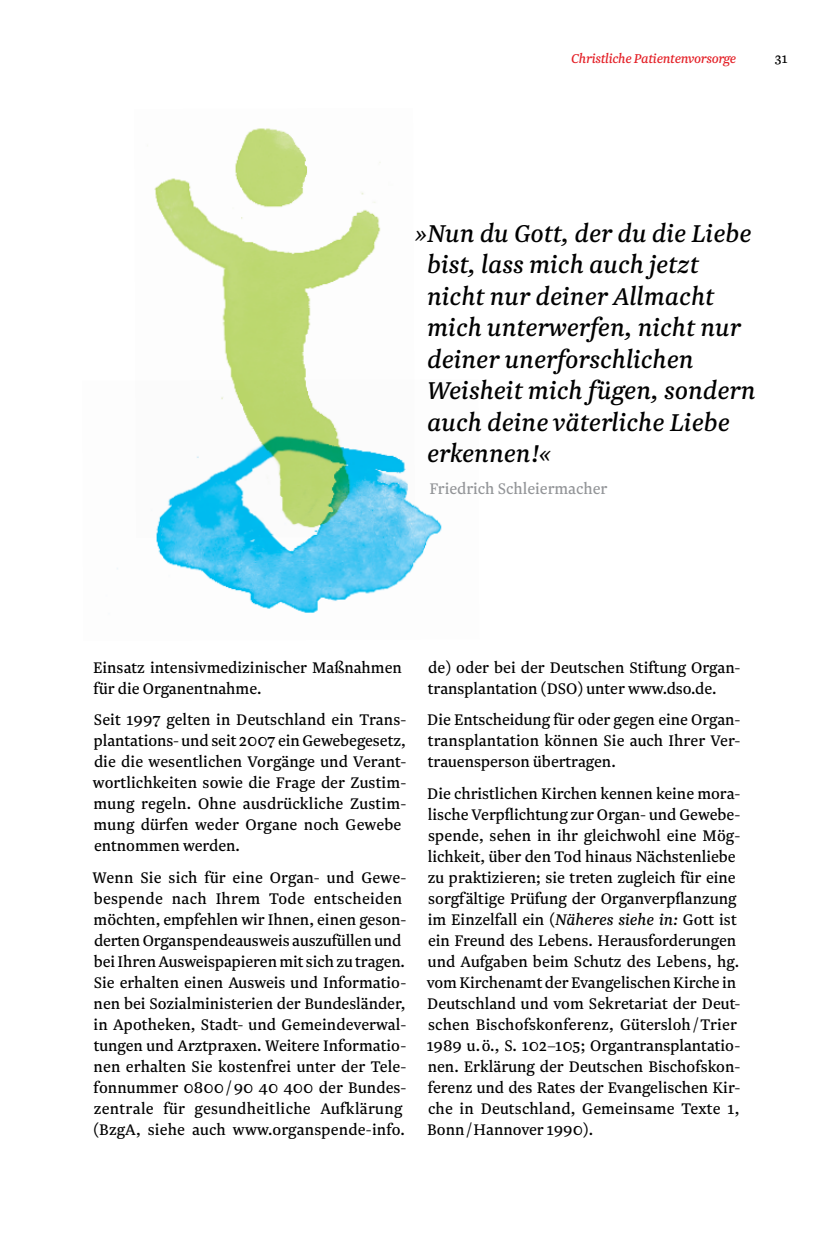
<style>
.page{position:relative;width:830px;height:1234px;background:#fff}
.page>*{position:absolute;margin:0;border:0;box-sizing:border-box;transform-origin:0 0}
.t1{font:italic 28.5px/31.5px "Newzald";color:#000}
.t2{font:18px/21px "Newzald";color:#000}
.t3{font:18px "Newzald";color:#939598}
.t4{font:italic 15px "Newzald";letter-spacing:-.02em;color:#e41f26}
.t5{font:15px "Newzald";color:#000}
.s1{font-style:italic}
</style>
<div class="page">
<img style="left:147px;top:128px;width:234px;height:251px">
<img style="left:117px;top:379px;width:329px;height:234px">
<p class="t4" style="left:571px;top:49px;width:166px">Christliche Patientenvorsorge</p>
<p class="t5" style="left:774px;top:49px;width:14px">31</p>
<p class="t1" style="left:427px;top:217px;width:330px;text-indent:-13px">» Nun du Gott, der du die Liebe bist, lass mich auch jetzt nicht nur deiner Allmacht mich unterwerfen, nicht nur deiner unerforschlichen<br>Weisheit mich fügen, sondern auch deine väterliche Liebe erkennen!«</p>
<p class="t3" style="left:429px;top:477px;width:179px">Friedrich Schleiermacher</p>
<p class="t2" style="left:93px;top:656px;width:310px">Einsatz intensivmedizinischer Maßnahmen für die Organentnahme .</p>
<p class="t2" style="left:93px;top:708px;width:314px">Seit 1997 gelten in Deutschland ein Trans&shy;plantations- und seit 2007 ein Gewebegesetz, die die wesentlichen Vorgänge und Verant&shy;wortlichkeiten sowie die Frage der Zustim&shy;mung regeln . Ohne ausdrückliche Zustim&shy;mung dürfen weder Organe noch Gewebe entnommen werden .</p>
<p class="t2" style="left:93px;top:866px;width:315px">Wenn Sie sich für eine Organ- und Gewe-</p>
<p class="t2" style="left:94px;top:908px;width:314px">möchten, empfehlen wir Ihnen, einen geson-</p>
<p class="t2" style="left:94px;top:887px;width:310px">bespende nach Ihrem Tode entscheiden</p>
<p class="t2" style="left:94px;top:929px;width:312px">derten Organspendeausweis auszufüllen und bei Ihren Ausweispapieren mit sich zu tragen .</p>
<p class="t2" style="left:94px;top:992px;width:313px">nen bei Sozial ministerien der Bundesländer,</p>
<p class="t2" style="left:94px;top:971px;width:314px">Sie erhalten einen Ausweis und Informatio-</p>
<p class="t2" style="left:94px;top:1013px;width:314px;text-align:justify">in Apotheken, Stadt- und Gemeindeverwal&shy;tungen und Arztpraxen . Weitere Informatio&shy;nen erhalten Sie kostenfrei unter der Tele&shy;fonnummer 0800 / 90 40 400 der Bundes-</p>
<p class="t2" style="left:93px;top:1097px;width:313px">zentrale für gesundheitliche Aufklärung (BzgA, siehe auch www .organspende-info .</p>
<p class="t2" style="left:427px;top:656px;width:314px">de) oder bei der Deutschen Stiftung Organ&shy;transplantation (DSO) unter www .dso .de .</p>
<p class="t2" style="left:427px;top:708px;width:314px;text-align:justify">Die Entscheidung für oder gegen eine Organ&shy;transplantation können Sie auch Ihrer Ver&shy;trauensperson übertragen .</p>
<p class="t2" style="left:426px;top:782px;width:315px">Die christlichen Kirchen kennen keine mora&shy;lische Verpflichtung zur Organ- und Gewebe&shy;spende, sehen in ihr gleichwohl eine Mög lichkeit, über den Tod hinaus Nächstenliebe zu praktizieren; sie treten zugleich für eine sorgfältige Prüfung der Organverpflanzung im Einzelfall ein (<span class="s1">Näheres siehe in:</span> Gott ist ein Freund des Lebens . Herausforderungen und Aufgaben beim Schutz des Lebens, hg . vom Kirchenamt der Evangelischen Kirche in Deutschland und vom Sekretariat der Deut schen Bischofskonferenz, Gütersloh / Trier 1989 u . ö ., S . 102–105; Organtransplantatio nen . Erklärung der Deutschen Bischofskon ferenz und des Rates der Evangelischen Kir che in Deutschland, Gemeinsame Texte 1, Bonn / Hannover 1990) .</p>
</div>
